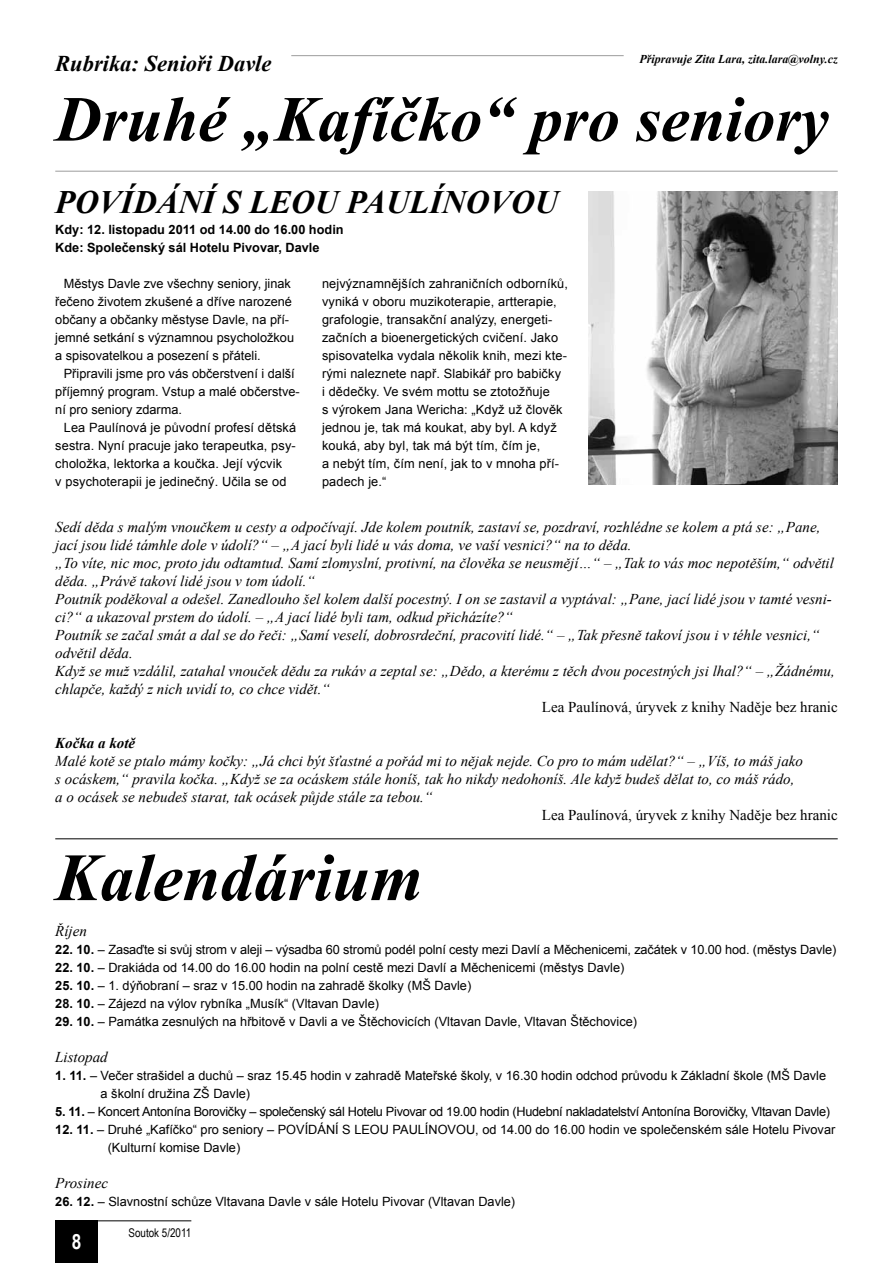
<style>
.page{position:relative;width:893px;height:1263px;background:#fff}
.page>*{position:absolute;margin:0;border:0;box-sizing:border-box;transform-origin:0 0}
.t1{font:italic 700 67.5px "Times New Roman";color:#000}
.t2{font:italic 700 64.35px "Times New Roman";color:#000}
.t3{font:italic 700 32.7px "Times New Roman";color:#000}
.t4{font:italic 700 22.5px "Times New Roman";color:#000}
.t5{font:700 21px "Arial Narrow";color:#fff}
.t6{font:italic 15px/18px "Times New Roman";color:#000}
.t7{font:15px "Times New Roman";color:#000}
.t8{font:italic 700 15px "Times New Roman";color:#000}
.t9{font:12.75px/18px "Arial";color:#000}
.t10{font:12.75px "Arial";letter-spacing:-.025em;color:#000}
.t11{font:700 12.75px/18px "Arial";color:#000}
.t12{font:italic 700 12px "Times New Roman";color:#000}
.t13{font:12px "Arial Narrow";color:#000}
.s1{font-weight:700}
</style>
<div class="page">
<div style="left:55px;top:1220px;width:43px;height:43px;background:#000"></div>
<hr style="left:55px;top:1220px;width:136px;height:1px;background:#000">
<hr style="left:291px;top:55px;width:333px;height:1px;background:#9c9d9d">
<hr style="left:55px;top:171px;width:783px;height:1px;background:#9c9d9d">
<img style="left:589px;top:191px;width:249px;height:294px">
<hr style="left:55px;top:838px;width:783px;height:1px;background:#000">
<h3 class="t4" style="left:55px;top:47px;width:218px">Rubrika: Senioři Davle</h3>
<p class="t12" style="left:639px;top:51px;width:200px">Připravuje Zita Lara, zita.lara@volny.cz</p>
<h2 class="t2" style="left:55px;top:74px;width:775px">Druhé „Kafíčko“ pro seniory</h2>
<h3 class="t3" style="left:55px;top:180px;width:505px">POVÍDÁNÍ S LEOU PAULÍNOVOU</h3>
<p class="t11" style="left:55px;top:221px;width:290px">Kdy: 12. listopadu 2011 od 14.00 do 16.00 hodin<br>Kde: Společenský sál Hotelu Pivovar, Davle</p>
<p class="t9" style="left:322px;top:275px;width:247px">nejvýznamnějších zahraničních odborníků, vyniká v oboru muzikoterapie, artterapie, grafologie, transakční analýzy, energeti&shy;začních a bioenergetických cvičení. Jako spisovatelka vydala několik knih, mezi kte&shy;rými naleznete např. Slabikář pro babičky<br>i dědečky. Ve svém mottu se ztotožňuje<br>s výrokem Jana Wericha: „Když už člověk jednou je, tak má koukat, aby byl. A když kouká, aby byl, tak má být tím, čím je,<br>a nebýt tím, čím není, jak to v mnoha pří&shy;padech je.“</p>
<p class="t9" style="left:55px;top:275px;width:240px;text-indent:9px">Městys Davle zve všechny seniory, jinak řečeno životem zkušené a dříve narozené občany a občanky městyse Davle, na pří&shy;jemné setkání s významnou psycholožkou a spisovatelkou a posezení s přáteli.</p>
<p class="t9" style="left:55px;top:365px;width:246px;text-indent:9px">Připravili jsme pro vás občerstvení i další příjemný program. Vstup a malé občerstve&shy;ní pro seniory zdarma.</p>
<p class="t9" style="left:55px;top:419px;width:242px;text-indent:9px">Lea Paulínová je původní profesí dětská sestra. Nyní pracuje jako terapeutka, psy&shy;choložka, lektorka a koučka. Její výcvik<br>v psychoterapii je jedinečný. Učila se od</p>
<p class="t6" style="left:55px;top:518px;width:781px">Sedí děda s malým vnoučkem u cesty a odpočívají. Jde kolem poutník, zastaví se, pozdraví, rozhlédne se kolem a ptá se: „Pane, jací jsou lidé támhle dole v údolí?“ – „A jací byli lidé u vás doma, ve vaší vesnici?“ na to děda.<br>„To víte, nic moc, proto jdu odtamtud. Samí zlomyslní, protivní, na člověka se neusmějí…“ – „Tak to vás moc nepotěším,“ odvětil děda. „Právě takoví lidé jsou v tom údolí.“<br>Poutník poděkoval a odešel. Zanedlouho šel kolem další pocestný. I on se zastavil a vyptával: „Pane, jací lidé jsou v tamté vesni&shy;ci?“ a ukazoval prstem do údolí. – „A jací lidé byli tam, odkud přicházíte?“<br>Poutník se začal smát a dal se do řeči: „Samí veselí, dobrosrdeční, pracovití lidé.“ – „Tak přesně takoví jsou i v téhle vesnici,“ odvětil děda.<br>Když se muž vzdálil, zatahal vnouček dědu za rukáv a zeptal se: „Dědo, a kterému z těch dvou pocestných jsi lhal?“ – „Žádnému, chlapče, každý z nich uvidí to, co chce vidět.“</p>
<p class="t7" style="left:542px;top:697px;width:297px">Lea Paulínová, úryvek z knihy Naděje bez hranic</p>
<p class="t8" style="left:55px;top:733px;width:81px">Kočka a kotě</p>
<p class="t6" style="left:55px;top:752px;width:749px">Malé kotě se ptalo mámy kočky: „Já chci být šťastné a pořád mi to nějak nejde. Co pro to mám udělat?“ – „Víš, to máš jako s ocáskem,“ pravila kočka. „Když se za ocáskem stále honíš, tak ho nikdy nedohoníš. Ale když budeš dělat to, co máš rádo, a o ocásek se nebudeš starat, tak ocásek půjde stále za tebou.“</p>
<p class="t7" style="left:542px;top:805px;width:297px">Lea Paulínová, úryvek z knihy Naděje bez hranic</p>
<h1 class="t1" style="left:55px;top:830px;width:369px">Kalendárium</h1>
<p class="t6" style="left:55px;top:922px;width:33px">Říjen</p>
<p class="t9" style="left:55px;top:941px;width:782px"><span class="s1">22. 10.</span> – Zasaďte si svůj strom v aleji – výsadba 60 stromů podél polní cesty mezi Davlí a Měchenicemi, začátek v 10.00 hod. (městys Davle)</p>
<p class="t9" style="left:55px;top:959px;width:571px"><span class="s1">22. 10.</span> – Drakiáda od 14.00 do 16.00 hodin na polní cestě mezi Davlí a Měchenicemi (městys Davle)</p>
<p class="t9" style="left:55px;top:977px;width:417px"><span class="s1">25. 10.</span> – 1. dýňobraní – sraz v 15.00 hodin na zahradě školky (MŠ Davle)</p>
<p class="t9" style="left:55px;top:995px;width:325px"><span class="s1">28. 10.</span> – Zájezd na výlov rybníka „Musík“ (Vltavan Davle)</p>
<p class="t9" style="left:55px;top:1013px;width:583px"><span class="s1">29. 10.</span> – Památka zesnulých na hřbitově v Davli a ve Štěchovicích (Vltavan Davle, Vltavan Štěchovice)</p>
<p class="t6" style="left:55px;top:1048px;width:54px">Listopad</p>
<p class="t9" style="left:101px;top:1067px;width:727px;text-indent:-45px"><span class="s1">1. 11.</span> – Večer strašidel a duchů – sraz 15.45 hodin v zahradě Mateřské školy, v 16.30 hodin odchod průvodu k Základní škole (MŠ Davle a školní družina ZŠ Davle)</p>
<p class="t10" style="left:55px;top:1103px;width:776px"><span class="s1">5. 11.</span> – Koncert Antonína Borovičky – společenský sál Hotelu Pivovar od 19.00 hodin (Hudební nakladatelství Antonína Borovičky, Vltavan Davle)</p>
<p class="t9" style="left:108px;top:1121px;width:729px;text-indent:-52px"><span class="s1">12. 11.</span> – Druhé „Kafíčko“ pro seniory – POVÍDÁNÍ S LEOU PAULÍNOVOU, od 14.00 do 16.00 hodin ve společenském sále Hotelu Pivovar (Kulturní komise Davle)</p>
<p class="t6" style="left:55px;top:1174px;width:54px">Prosinec</p>
<p class="t9" style="left:55px;top:1193px;width:461px"><span class="s1">26. 12.</span> – Slavnostní schůze Vltavana Davle v sále Hotelu Pivovar (Vltavan Davle)</p>
<h3 class="t5" style="left:72px;top:1225px;width:11px">8</h3>
<p class="t13" style="left:129px;top:1223px;width:64px">Soutok 5/2011</p>
</div>
